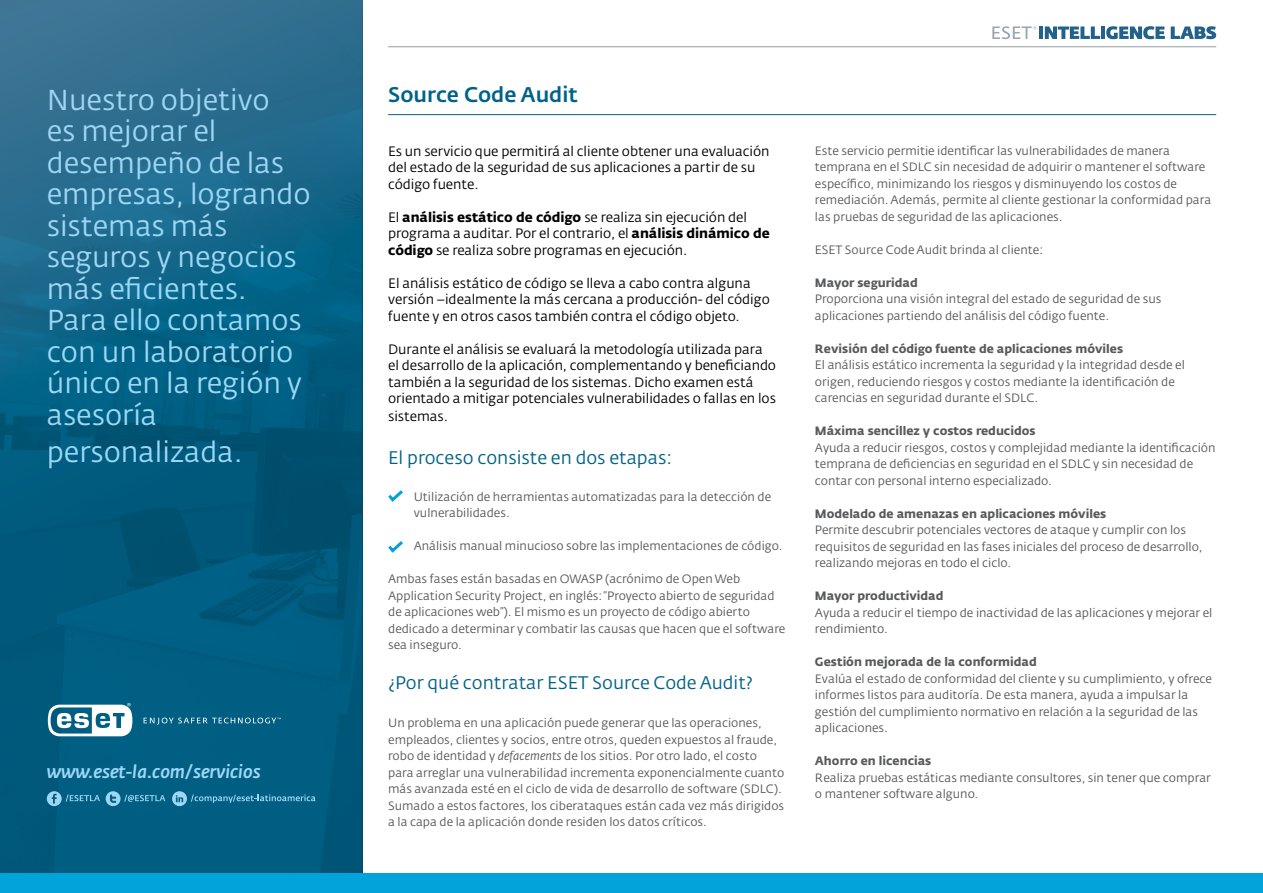
<style>
.page{position:relative;width:1263px;height:893px;background:#fff}
.page>*{position:absolute;margin:0;border:0;box-sizing:border-box;transform-origin:0 0}
.t1{font:28.5px/31.5px "Fedra Sans Alt Pro";color:#9ed7f5}
.t2{font:500 21px "Fedra Sans Alt Pro";color:#006288}
.t3{font:18px "Fedra Sans Alt Pro";color:#006288}
.t4{font:italic 500 18px "Fedra Sans Alt Pro";color:#9ed7f5}
.t5{font:13.5px/16.5px "Fedra Sans Alt Pro";letter-spacing:-.005em;color:#000}
.t6{font:12px/16.5px "Fedra Sans Alt Pro";color:#58595b}
.t7{font:700 12px "Fedra Sans Alt Pro";color:#58595b}
.s1{font-weight:700}
.s2{font-style:italic}
</style>
<div class="page">
<svg style="left:388px;top:541px;width:15px;height:12px"></svg>
<svg style="left:388px;top:490px;width:15px;height:12px"></svg>
<svg style="left:0;top:0;width:363px;height:873px;background:#0d6183"></svg>
<hr style="left:388px;top:47px;width:828px;height:1px;background:#949ca1">
<hr style="left:388px;top:114px;width:828px;height:1px;background:#006288">
<div style="left:0;top:873px;width:1263px;height:20px;background:#00a4db"></div>
<hr style="left:1039px;top:27px;width:4px;height:12px;background:#21618a">
<svg style="left:1045px;top:27px;width:55px;height:12px"></svg>
<hr style="left:1101px;top:27px;width:4px;height:12px;background:#21618a">
<svg style="left:1106px;top:26px;width:59px;height:13px"></svg>
<svg style="left:1171px;top:26px;width:45px;height:13px"></svg>
<svg style="left:992px;top:26px;width:44px;height:13px"></svg>
<svg style="left:144px;top:718px;width:137px;height:7px"></svg>
<svg style="left:48px;top:703px;width:84px;height:33px"></svg>
<svg style="left:172px;top:791px;width:143px;height:15px;background:#20769a"></svg>
<svg style="left:106px;top:791px;width:59px;height:15px"></svg>
<svg style="left:47px;top:791px;width:53px;height:15px"></svg>
<h1 class="t1" style="left:47px;top:84px;width:265px">Nuestro objetivo<br>es mejorar el desempeño de las empresas, logrando sistemas más seguros y negocios más eficientes.<br>Para ello contamos con un laboratorio único en la región y asesoría</h1>
<h1 class="t1" style="left:47px;top:437px;width:197px">personalizada.</h1>
<h3 class="t4" style="left:47px;top:760px;width:215px">www.eset-la.com/servicios</h3>
<h2 class="t2" style="left:388px;top:81px;width:191px">Source Code Audit</h2>
<p class="t5" style="left:388px;top:143px;width:383px">Es un servicio que permitirá al cliente obtener una evaluación del estado de la seguridad de sus aplicaciones a partir de su código fuente.</p>
<p class="t5" style="left:388px;top:209px;width:383px">El <span class="s1">análisis estático de código</span> se realiza sin ejecución del programa a auditar. Por el contrario, el <span class="s1">análisis dinámico de código</span> se realiza sobre programas en ejecución.</p>
<p class="t5" style="left:388px;top:275px;width:383px">El análisis estático de código se lleva a cabo contra alguna versión –idealmente la más cercana a producción- del código fuente y en otros casos también contra el código objeto.</p>
<p class="t5" style="left:388px;top:341px;width:389px">Durante el análisis se evaluará la metodología utilizada para el desarrollo de la aplicación, complementando y beneficiando también a la seguridad de los sistemas. Dicho examen está orientado a mitigar potenciales vulnerabilidades o fallas en los</p>
<p class="t5" style="left:388px;top:408px;width:61px">sistemas.</p>
<h3 class="t3" style="left:388px;top:447px;width:285px">El proceso consiste en dos etapas:</h3>
<p class="t6" style="left:414px;top:488px;width:359px">Utilización de herramientas automatizadas para la detección de vulnerabilidades.</p>
<p class="t6" style="left:414px;top:538px;width:370px">Análisis manual minucioso sobre las implementaciones de código.</p>
<p class="t6" style="left:388px;top:571px;width:399px">Ambas fases están basadas en OWASP (acrónimo de Open Web Application Security Project, en inglés: “Proyecto abierto de seguridad de aplicaciones web”). El mismo es un proyecto de código abierto dedicado a determinar y combatir las causas que hacen que el software sea inseguro.</p>
<h3 class="t3" style="left:388px;top:671px;width:366px">¿Por qué contratar ESET Source Code Audit?</h3>
<p class="t6" style="left:388px;top:714px;width:398px">Un problema en una aplicación puede generar que las operaciones, empleados, clientes y socios, entre otros, queden expuestos al fraude, robo de identidad y <span class="s2">defacements</span> de los sitios. Por otro lado, el costo para arreglar una vulnerabilidad incrementa exponencialmente cuanto más avanzada esté en el ciclo de vida de desarrollo de software (SDLC).<br>Sumado a estos factores, los ciberataques están cada vez más dirigidos a la capa de la aplicación donde residen los datos críticos.</p>
<p class="t6" style="left:815px;top:142px;width:398px">Este servicio permitie identificar las vulnerabilidades de manera temprana en el SDLC sin necesidad de adquirir o mantener el software específico, minimizando los riesgos y disminuyendo los costos de remediación. Además, permite al cliente gestionar la conformidad para las pruebas de seguridad de las aplicaciones.</p>
<p class="t6" style="left:815px;top:241px;width:230px">ESET Source Code Audit brinda al cliente:</p>
<p class="t7" style="left:815px;top:275px;width:104px">Mayor seguridad</p>
<p class="t6" style="left:815px;top:291px;width:348px">Proporciona una visión integral del estado de seguridad de sus aplicaciones partiendo del análisis del código fuente.</p>
<p class="t7" style="left:815px;top:341px;width:310px">Revisión del código fuente de aplicaciones móviles</p>
<p class="t6" style="left:815px;top:357px;width:372px">El análisis estático incrementa la seguridad y la integridad desde el origen, reduciendo riesgos y costos mediante la identificación de carencias en seguridad durante el SDLC.</p>
<p class="t7" style="left:815px;top:423px;width:222px">Máxima sencillez y costos reducidos</p>
<p class="t6" style="left:815px;top:439px;width:402px">Ayuda a reducir riesgos, costos y complejidad mediante la identificación temprana de deficiencias en seguridad en el SDLC y sin necesidad de contar con personal interno especializado.</p>
<p class="t7" style="left:815px;top:506px;width:293px">Modelado de amenazas en aplicaciones móviles</p>
<p class="t6" style="left:815px;top:522px;width:389px">Permite descubrir potenciales vectores de ataque y cumplir con los requisitos de seguridad en las fases iniciales del proceso de desarrollo, realizando mejoras en todo el ciclo.</p>
<p class="t7" style="left:815px;top:588px;width:130px">Mayor productividad</p>
<p class="t6" style="left:815px;top:604px;width:399px">Ayuda a reducir el tiempo de inactividad de las aplicaciones y mejorar el rendimiento.</p>
<p class="t7" style="left:815px;top:654px;width:223px">Gestión mejorada de la conformidad</p>
<p class="t6" style="left:815px;top:670px;width:399px">Evalúa el estado de conformidad del cliente y su cumplimiento, y ofrece informes listos para auditoría. De esta manera, ayuda a impulsar la gestión del cumplimiento normativo en relación a la seguridad de las aplicaciones.</p>
<p class="t7" style="left:815px;top:753px;width:118px">Ahorro en licencias</p>
<p class="t6" style="left:815px;top:769px;width:397px">Realiza pruebas estáticas mediante consultores, sin tener que comprar o mantener software alguno.</p>
</div>
